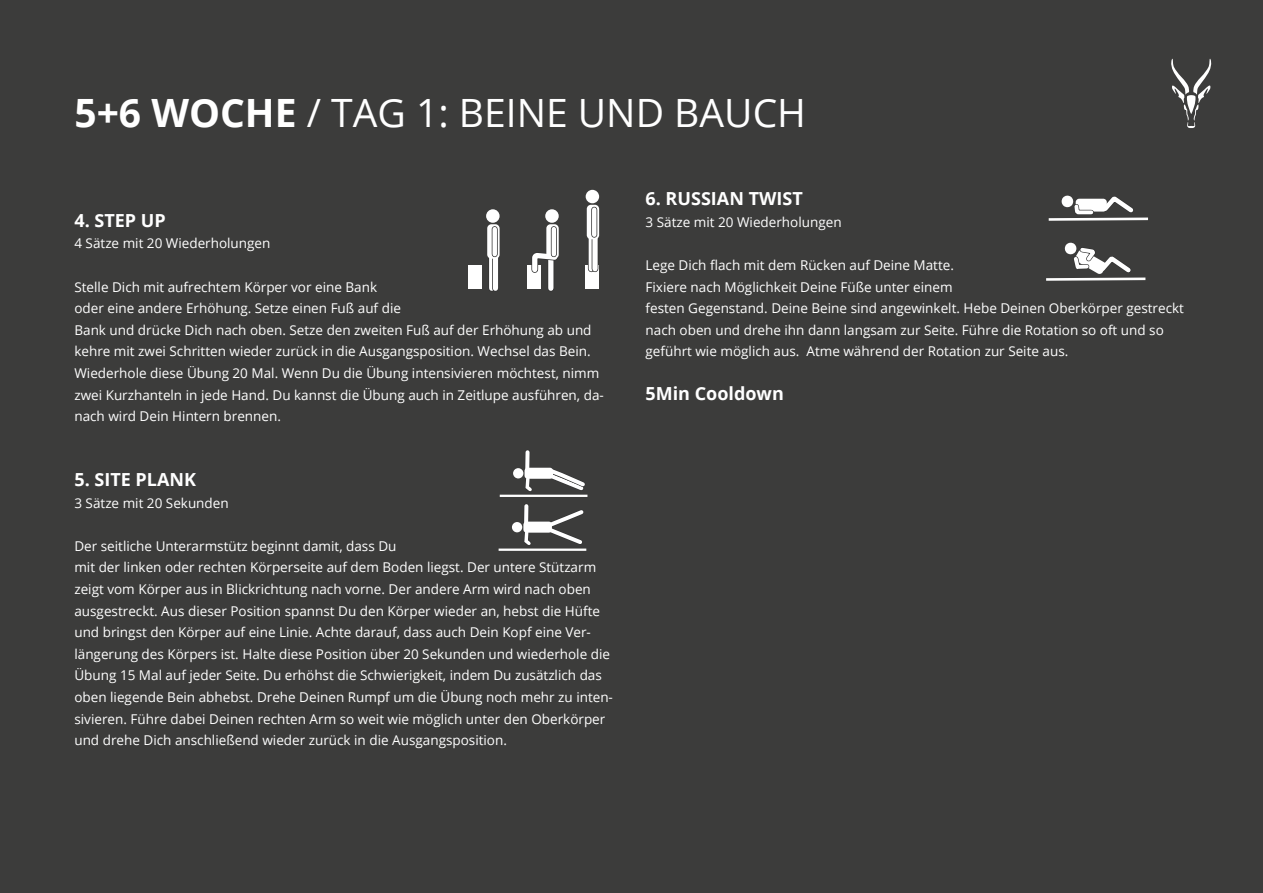
<style>
.page{position:relative;width:1263px;height:893px;background:#3c3c3b}
.page>*{position:absolute;margin:0;border:0;box-sizing:border-box;transform-origin:0 0}
.t1{font:39px "Open Sans";color:#fff}
.t2{font:700 18px "Open Sans";color:#fff}
.t3{font:13.5px/21.6px "Open Sans";color:#fff}
.s1{font-weight:700}
</style>
<div class="page">
<svg style="left:1171px;top:59px;width:40px;height:69px"></svg>
<div style="left:513px;top:468px;width:10px;height:10px;background:#fff;border-radius:50%"></div>
<hr style="left:500px;top:495px;width:87px;height:2px;background:#fff">
<svg style="left:522px;top:468px;width:66px;height:28px"></svg>
<svg style="left:529px;top:452px;width:1px;height:16px"></svg>
<svg style="left:525px;top:452px;width:4px;height:16px"></svg>
<div style="left:524px;top:468px;width:29px;height:11px;background:#fff;border-radius:3px"></div>
<div style="left:512px;top:522px;width:10px;height:10px;background:#fff;border-radius:50%"></div>
<hr style="left:499px;top:549px;width:87px;height:2px;background:#fff">
<svg style="left:541px;top:510px;width:46px;height:39px"></svg>
<svg style="left:521px;top:528px;width:14px;height:21px"></svg>
<svg style="left:528px;top:506px;width:1px;height:16px"></svg>
<svg style="left:524px;top:506px;width:4px;height:16px"></svg>
<div style="left:523px;top:522px;width:29px;height:11px;background:#fff;border-radius:3px"></div>
<svg style="left:1046px;top:242px;width:100px;height:39px"></svg>
<svg style="left:1048px;top:195px;width:100px;height:26px"></svg>
<div style="left:486px;top:209px;width:14px;height:14px;background:#fff;border-radius:50%"></div>
<div style="left:585px;top:265px;width:14px;height:23px;background:#fff"></div>
<div style="left:488px;top:257px;width:7px;height:31px;background:#333"></div>
<div style="left:489px;top:257px;width:5px;height:31px;background:#fff"></div>
<svg style="left:492px;top:258px;width:7px;height:30px"></svg>
<div style="left:493px;top:257px;width:5px;height:31px;background:#fff"></div>
<svg style="left:487px;top:224px;width:13px;height:35px"></svg>
<div style="left:492px;top:229px;width:6px;height:25px;background:#6b6b6b"></div>
<div style="left:492px;top:229px;width:5px;height:25px;background:#fff"></div>
<div style="left:468px;top:265px;width:13px;height:23px;background:#fff"></div>
<div style="left:586px;top:190px;width:13px;height:13px;background:#fff;border-radius:50%"></div>
<div style="left:588px;top:238px;width:7px;height:31px;background:#777"></div>
<svg style="left:589px;top:239px;width:3px;height:30px"></svg>
<div style="left:592px;top:238px;width:6px;height:31px;background:#fff"></div>
<svg style="left:587px;top:205px;width:12px;height:34px"></svg>
<svg style="left:591px;top:210px;width:6px;height:25px"></svg>
<hr style="left:592px;top:210px;width:4px;height:25px;background:#fff">
<div style="left:545px;top:209px;width:14px;height:14px;background:#fff;border-radius:50%"></div>
<svg style="left:553px;top:276px;width:1px;height:12px"></svg>
<div style="left:548px;top:257px;width:5px;height:31px;background:#fff"></div>
<div style="left:528px;top:265px;width:13px;height:23px;background:#fff"></div>
<svg style="left:531px;top:253px;width:25px;height:23px"></svg>
<svg style="left:546px;top:224px;width:13px;height:35px"></svg>
<svg style="left:551px;top:229px;width:6px;height:25px"></svg>
<hr style="left:552px;top:229px;width:4px;height:25px;background:#fff">
<h1 class="t1" style="left:74px;top:86px;width:733px"><span class="s1">5+6 WOCHE</span> / TAG 1: BEINE UND BAUCH</h1>
<h2 class="t2" style="left:74px;top:208px;width:93px">4. STEP UP</h2>
<p class="t3" style="left:74px;top:232px;width:198px">4 Sätze mit 20 Wiederholungen</p>
<p class="t3" style="left:74px;top:276px;width:531px">Stelle Dich mit aufrechtem Körper vor eine Bank<br>oder eine andere Erhöhung. Setze einen Fuß auf die<br>Bank und drücke Dich nach oben. Setze den zweiten Fuß auf der Erhöhung ab und kehre mit zwei Schritten wieder zurück in die Ausgangsposition. Wechsel das Bein.<br>Wiederhole diese Übung 20 Mal. Wenn Du die Übung intensivieren möchtest, nimm zwei Kurzhanteln in jede Hand. Du kannst die Übung auch in Zeitlupe ausführen, da&shy;nach wird Dein Hintern brennen.</p>
<h2 class="t2" style="left:74px;top:467px;width:123px">5. SITE PLANK</h2>
<p class="t3" style="left:74px;top:492px;width:156px">3 Sätze mit 20 Sekunden</p>
<p class="t3" style="left:74px;top:535px;width:540px">Der seitliche Unterarmstütz beginnt damit, dass Du<br>mit der linken oder rechten Körperseite auf dem Boden liegst. Der untere Stützarm zeigt vom Körper aus in Blickrichtung nach vorne. Der andere Arm wird nach oben ausgestreckt. Aus dieser Position spannst Du den Körper wieder an, hebst die Hüfte und bringst den Körper auf eine Linie. Achte darauf, dass auch Dein Kopf eine Ver&shy;längerung des Körpers ist. Halte diese Position über 20 Sekunden und wiederhole die Übung 15 Mal auf jeder Seite. Du erhöhst die Schwierigkeit, indem Du zusätzlich das oben liegende Bein abhebst. Drehe Deinen Rumpf um die Übung noch mehr zu inten&shy;sivieren. Führe dabei Deinen rechten Arm so weit wie möglich unter den Oberkörper und drehe Dich anschließend wieder zurück in die Ausgangsposition.</p>
<h2 class="t2" style="left:645px;top:186px;width:159px">6. RUSSIAN TWIST</h2>
<p class="t3" style="left:645px;top:211px;width:198px">3 Sätze mit 20 Wiederholungen</p>
<p class="t3" style="left:645px;top:254px;width:540px">Lege Dich flach mit dem Rücken auf Deine Matte.<br>Fixiere nach Möglichkeit Deine Füße unter einem<br>festen Gegenstand. Deine Beine sind angewinkelt. Hebe Deinen Oberkörper gestreckt nach oben und drehe ihn dann langsam zur Seite. Führe die Rotation so oft und so geführt wie möglich aus. Atme während der Rotation zur Seite aus.</p>
<h2 class="t2" style="left:645px;top:380px;width:140px">5Min Cooldown</h2>
</div>
